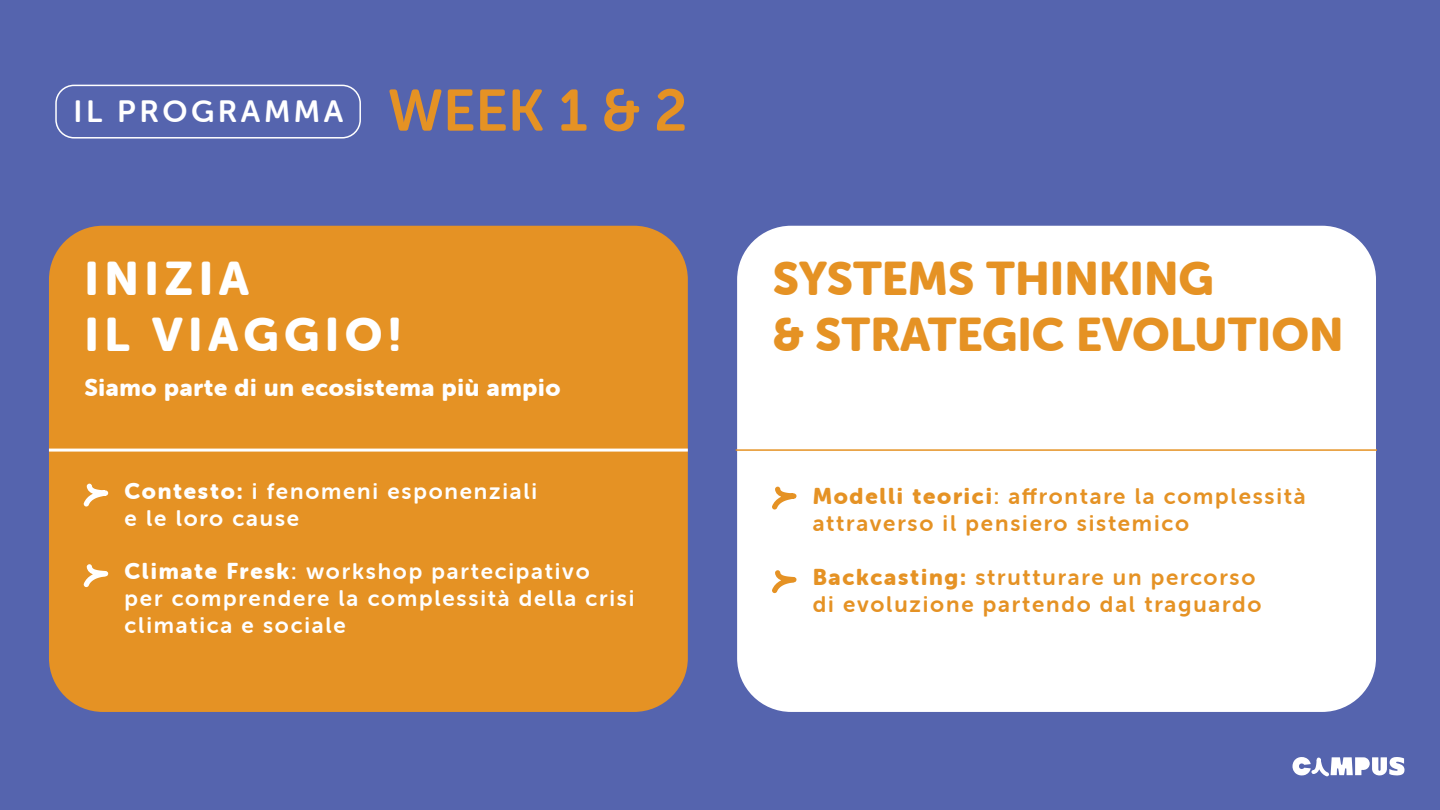
<style>
.page{position:relative;width:1440px;height:810px;background:#5564ae}
.page>*{position:absolute;margin:0;border:0;box-sizing:border-box;transform-origin:0 0}
.t1{font:46.5px/55.8px "Museo Sans Rounded 900";color:#e59224}
.t2{font:46.5px/55.8px "Museo Sans Rounded 900";letter-spacing:.115em;color:#fff}
.t3{font:30.9px "Museo Sans Rounded 700";letter-spacing:.115em;color:#fff}
.t4{font:24px "Museo Sans Rounded 900";letter-spacing:.03em;color:#fff}
.t5{font:22.5px/27px "Museo Sans Rounded 700";letter-spacing:.08em;color:#e59224}
.t6{font:22.5px/27px "Museo Sans Rounded 700";letter-spacing:.08em;color:#fff}
.s1{font-size:58.2px;color:#e59224}
.s2{font-family:"Museo Sans Rounded 900"}
</style>
<div class="page">
<svg style="left:1292px;top:757px;width:112px;height:20px"></svg>
<div style="left:49px;top:226px;width:639px;height:486px;background:#e59224;border-radius:54px"></div>
<hr style="left:49px;top:449px;width:639px;height:3px;background:#fff">
<div style="left:55px;top:85px;width:306px;height:54px;border:2px solid #fff;border-radius:18px"></div>
<div style="left:737px;top:226px;width:639px;height:486px;background:#fff;border-radius:54px"></div>
<hr style="left:736px;top:449px;width:641px;height:2px;background:#e59224">
<svg style="left:772px;top:487px;width:24px;height:23px"></svg>
<svg style="left:772px;top:570px;width:24px;height:23px"></svg>
<svg style="left:83px;top:484px;width:25px;height:23px"></svg>
<svg style="left:83px;top:564px;width:25px;height:23px"></svg>
<h2 class="t3" style="left:74px;top:94px;width:615px">IL PROGRAMMA <span class="s1">WEEK 1 &amp; 2</span></h2>
<h1 class="t2" style="left:84px;top:251px;width:318px">INIZIA<br>IL VIAGGIO!</h1>
<p class="t4" style="left:84px;top:374px;width:477px">Siamo parte di un ecosistema più ampio</p>
<p class="t6" style="left:125px;top:478px;width:414px"><span class="s2">Contesto:</span> i fenomeni esponenziali e le loro cause</p>
<p class="t6" style="left:125px;top:557px;width:511px"><span class="s2">Climate Fresk</span>: workshop partecipativo<br>per comprendere la complessità della crisi climatica e sociale</p>
<h1 class="t1" style="left:773px;top:251px;width:572px">SYSTEMS THINKING<br>&amp; STRATEGIC EVOLUTION</h1>
<p class="t5" style="left:813px;top:483px;width:494px"><span class="s2">Modelli teorici</span>: affrontare la complessità attraverso il pensiero sistemico</p>
<p class="t5" style="left:813px;top:564px;width:450px"><span class="s2">Backcasting:</span> strutturare un percorso di evoluzione partendo dal traguardo</p>
</div>
